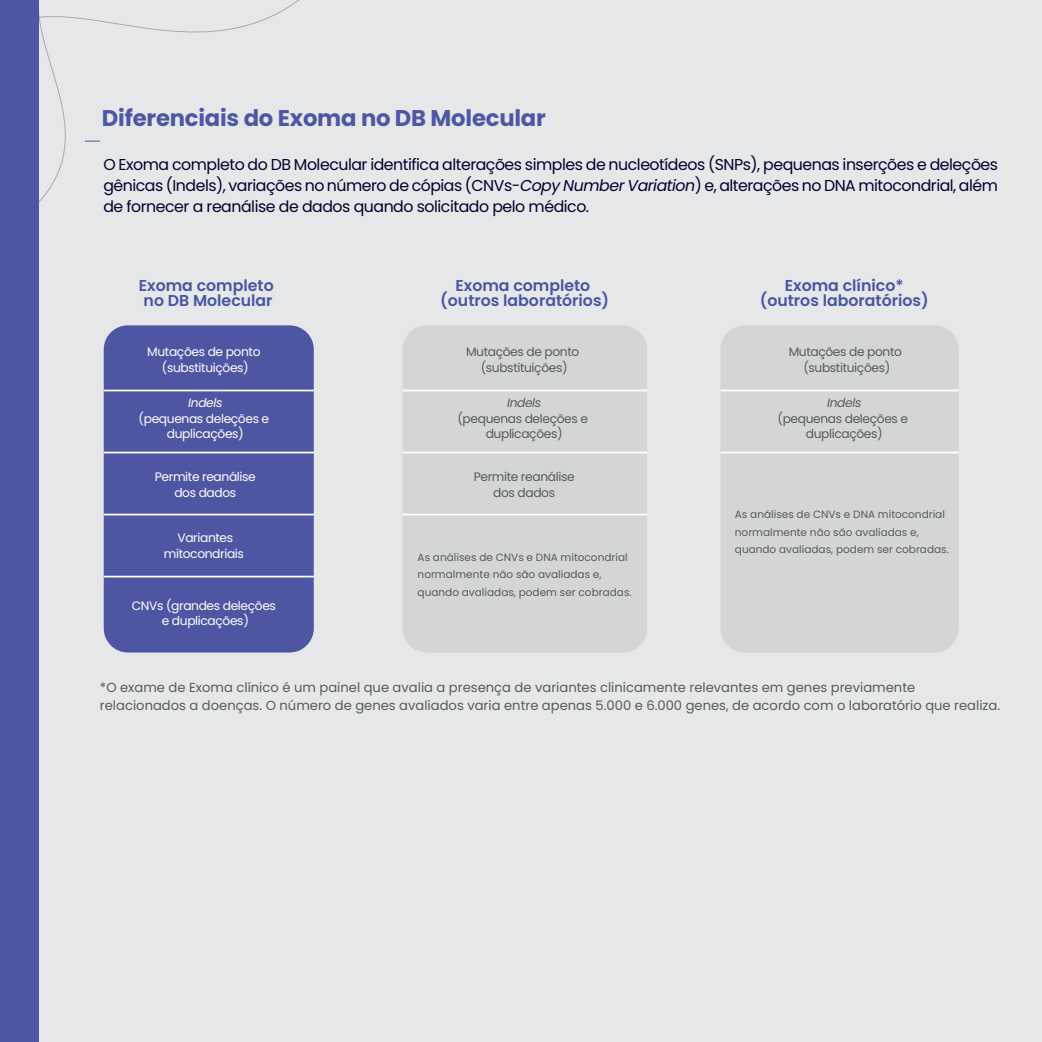
<style>
.page{position:relative;width:1042px;height:1042px;background:#e6e7e9}
.page>*{position:absolute;margin:0;border:0;box-sizing:border-box;transform-origin:0 0}
.t1{font:700 22.75px "Poppins";letter-spacing:-.01em;color:#4e57a4}
.t2{font:15.75px/21px "Poppins";letter-spacing:-.03em;color:#00022c;text-align:justify}
.t3{font:600 15.75px/15px "Poppins";color:#4756a5;text-align:center}
.t4{font:13.12px/17.5px "Poppins";color:#575a5b}
.t5{font:12.25px/15.8px "Poppins";letter-spacing:-.03em;color:#575a5b;text-align:center}
.t6{font:12.25px/15.8px "Poppins";letter-spacing:-.03em;color:#fff;text-align:center}
.t7{font:italic 12.25px "Poppins";letter-spacing:-.03em;color:#575a5b}
.t8{font:italic 12.25px "Poppins";letter-spacing:-.03em;color:#fff}
.t9{font:10.5px/17.5px "Poppins";color:#575a5b}
.s1{font-style:italic}
</style>
<div class="page">
<div style="left:0;top:0;width:39px;height:1042px;background:#4e56a4"></div>
<svg style="left:39px;top:0;width:261px;height:203px"></svg>
<div style="left:104px;top:325px;width:210px;height:327px;background:#4e56a4;border-radius:24px"></div>
<div style="left:402px;top:325px;width:245px;height:327px;background:#d4d6d4;border-radius:24px"></div>
<div style="left:720px;top:325px;width:238px;height:327px;background:#d4d6d4;border-radius:24px"></div>
<hr style="left:104px;top:390px;width:210px;height:1px;background:#fff">
<hr style="left:104px;top:452px;width:210px;height:1px;background:#fff">
<hr style="left:104px;top:514px;width:210px;height:1px;background:#fff">
<hr style="left:104px;top:576px;width:210px;height:1px;background:#fff">
<hr style="left:402px;top:390px;width:245px;height:1px;background:#fff">
<hr style="left:402px;top:452px;width:245px;height:1px;background:#fff">
<hr style="left:402px;top:514px;width:245px;height:1px;background:#fff">
<hr style="left:720px;top:390px;width:238px;height:1px;background:#fff">
<hr style="left:720px;top:452px;width:238px;height:1px;background:#fff">
<h1 class="t1" style="left:102px;top:105px;width:445px">Diferenciais do Exoma no DB Molecular</h1>
<p class="t2" style="left:103px;top:154px;width:896px">O Exoma completo do DB Molecular identifica alterações simples de nucleotídeos (SNPs), pequenas inserções e deleções gênicas (Indels), variações no número de cópias (CNVs-<span class="s1">Copy Number Variation</span>) e, alterações no DNA mitocondrial, além de fornecer a reanálise de dados quando solicitado pelo médico.</p>
<p class="t3" style="left:139px;top:278px;width:136px">Exoma completo no DB Molecular</p>
<p class="t3" style="left:440px;top:278px;width:170px">Exoma completo (outros laboratórios)</p>
<p class="t3" style="left:760px;top:278px;width:170px">Exoma clínico* (outros laboratórios)</p>
<p class="t6" style="left:147px;top:344px;width:115px">Mutações de ponto (substituições)</p>
<p class="t5" style="left:466px;top:344px;width:115px">Mutações de ponto (substituições)</p>
<p class="t5" style="left:789px;top:344px;width:115px">Mutações de ponto (substituições)</p>
<p class="t8" style="left:188px;top:395px;width:36px">Indels</p>
<p class="t6" style="left:139px;top:410px;width:132px">(pequenas deleções e duplicações)</p>
<p class="t7" style="left:507px;top:395px;width:36px">Indels</p>
<p class="t5" style="left:457px;top:410px;width:132px">(pequenas deleções e duplicações)</p>
<p class="t7" style="left:827px;top:395px;width:36px">Indels</p>
<p class="t5" style="left:777px;top:410px;width:132px">(pequenas deleções e duplicações)</p>
<p class="t6" style="left:155px;top:469px;width:102px">Permite reanálise dos dados</p>
<p class="t5" style="left:474px;top:469px;width:102px">Permite reanálise dos dados</p>
<p class="t6" style="left:164px;top:530px;width:82px">Variantes mitocondriais</p>
<p class="t6" style="left:132px;top:597px;width:146px">CNVs (grandes deleções e duplicações)</p>
<p class="t9" style="left:418px;top:548px;width:216px">As análises de CNVs e DNA mitocondrial normalmente não são avaliadas e, quando avaliadas, podem ser cobradas.</p>
<p class="t9" style="left:735px;top:506px;width:216px">As análises de CNVs e DNA mitocondrial normalmente não são avaliadas e, quando avaliadas, podem ser cobradas.</p>
<p class="t4" style="left:100px;top:679px;width:902px">*O exame de Exoma clínico é um painel que avalia a presença de variantes clinicamente relevantes em genes previamente relacionados a doenças. O número de genes avaliados varia entre apenas 5.000 e 6.000 genes, de acordo com o laboratório que realiza.</p>
</div>
